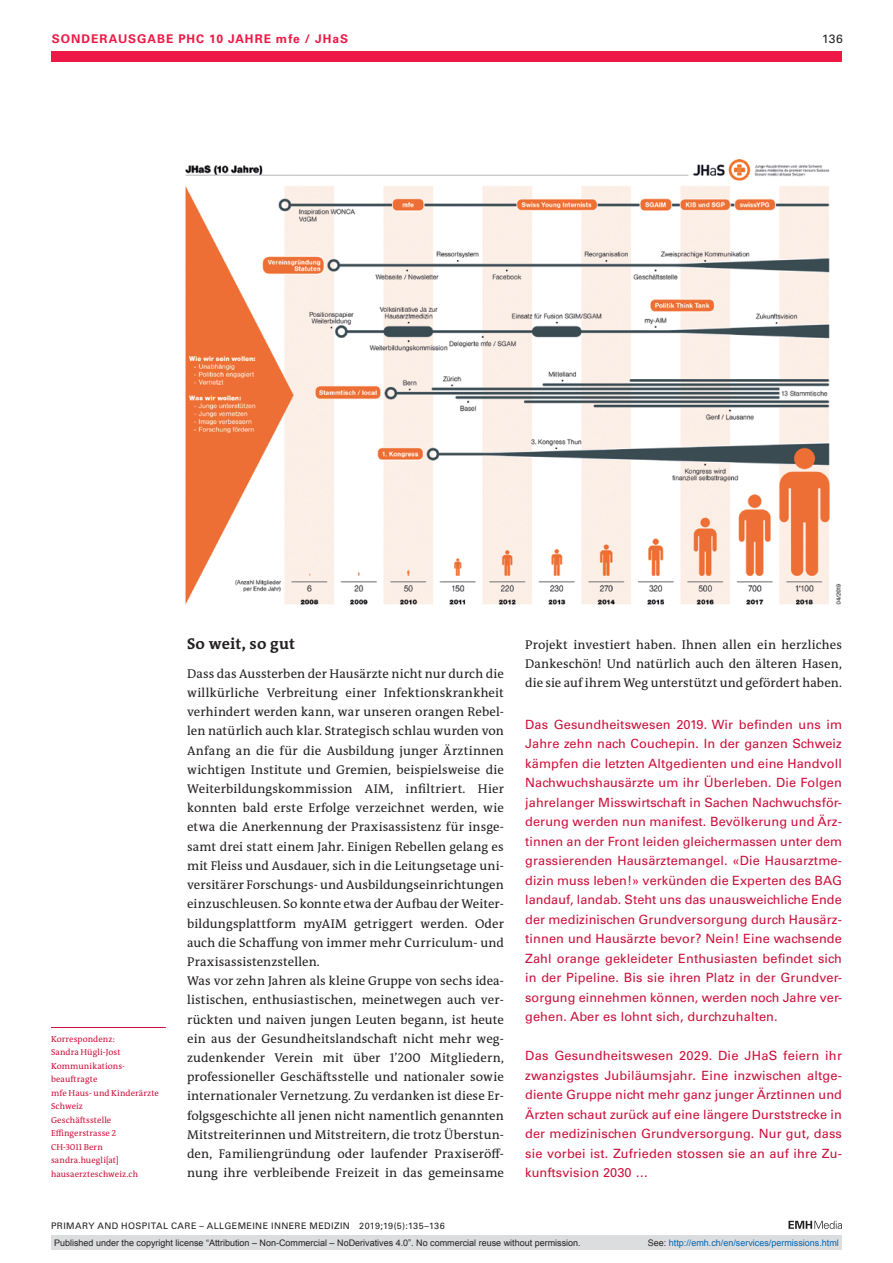
<style>
.page{position:relative;width:893px;height:1263px;background:#fff}
.page>*{position:absolute;margin:0;border:0;box-sizing:border-box;transform-origin:0 0}
.t1{font:700 15.75px "The Antiqua B W7";letter-spacing:.01em;color:#231f20}
.t2{font:12.75px/19.2px "The Antiqua B W5 Plain";letter-spacing:.005em;color:#231f20}
.t3{font:12.75px/19.5px "Univers LT Std";letter-spacing:.01em;color:#cd0f3b;text-align:justify}
.t4{font:700 12px "Univers LT Std";letter-spacing:.08em;color:#ed1845}
.t5{font:12px "Univers LT Std";color:#231f20}
.t6{font:9px "Arial";color:#231f20}
.t7{font:9px "Univers LT Std";letter-spacing:.045em;color:#231f20}
.t8{font:9px "Arial";color:#0166b3}
.t9{font:8.7px/13.5px "The Antiqua B W5 Plain";letter-spacing:.01em;color:#cd0f3b}
.s1{color:#231f20}
</style>
<div class="page">
<div style="left:51px;top:51px;width:791px;height:11px;background:#ed1845"></div>
<svg style="left:788px;top:1221px;width:54px;height:8px"></svg>
<hr style="left:51px;top:1027px;width:115px;height:1px;background:#cd0f3b">
<img style="left:185px;top:159px;width:656px;height:446px">
<div style="left:51px;top:1235px;width:791px;height:15px;background:#dcdddf"></div>
<p class="t4" style="left:52px;top:31px;width:298px">SONDERAUSGABE PHC 10 JAHRE mfe / JHaS</p>
<p class="t5" style="left:822px;top:31px;width:22px">136</p>
<p class="t9" style="left:51px;top:1032px;width:110px">Korrespondenz:<br>Sandra Hügli-Jost<br>Kommunikations&shy;beauftragte<br>mfe Haus- und Kinderärzte<br>Schweiz<br>Geschäftsstelle<br>Effingerstrasse 2<br>CH-3011 Bern sandra.huegli[at] hausaerzteschweiz.ch</p>
<p class="t1" style="left:187px;top:634px;width:110px">So weit, so gut</p>
<p class="t2" style="left:187px;top:664px;width:318px">Dass das Aussterben der Hausärzte nicht nur durch die willkürliche Verbreitung einer Infektionskrankheit verhindert werden kann, war unseren orangen Rebel&shy;len natürlich auch klar. Strategisch schlau wurden von Anfang an die für die Ausbildung junger Ärztinnen wichtigen Institute und Gremien, beispielsweise die Weiterbildungskommission AIM, infiltriert. Hier konnten bald erste Erfolge verzeichnet werden, wie etwa die Anerkennung der Praxisassistenz für insge&shy;samt drei statt einem Jahr. Einigen Rebellen gelang es mit Fleiss und Ausdauer, sich in die Leitungsetage uni&shy;versitärer Forschungs- und Ausbildungseinrichtungen einzuschleusen. So konnte etwa der Aufbau der Weiter&shy;bildungsplattform myAIM getriggert werden. Oder auch die Schaffung von immer mehr Curriculum- und Praxisassistenzstellen.<br>Was vor zehn Jahren als kleine Gruppe von sechs idea&shy;listischen, enthusiastischen, meinetwegen auch ver&shy;rückten und naiven jungen Leuten begann, ist heute ein aus der Gesundheitslandschaft nicht mehr weg&shy;zudenkender Verein mit über 1’200 Mitgliedern, professioneller Geschäftsstelle und nationaler sowie internationaler Vernetzung. Zu verdanken ist diese Er&shy;folgsgeschichte all jenen nicht namentlich genannten Mitstreiterinnen und Mitstreitern, die trotz Überstun&shy;den, Familiengründung oder laufender Praxiseröff&shy;nung ihre verbleibende Freizeit in das gemeinsame</p>
<p class="t2" style="left:525px;top:635px;width:318px;text-align:justify">Projekt investiert haben. Ihnen allen ein herzliches Dankeschön! Und natürlich auch den älteren Hasen, die sie auf ihrem Weg unterstützt und gefördert haben.</p>
<p class="t3" style="left:525px;top:714px;width:318px">Das Gesundheitswesen 2019. Wir befinden uns im Jahre zehn nach Couchepin. In der ganzen Schweiz kämpfen die letzten Altgedienten und eine Handvoll Nachwuchshausärzte um ihr Überleben. Die Folgen jahrelanger Misswirtschaft in Sachen Nachwuchsför&shy;derung werden nun manifest. Bevölkerung und Ärz&shy;tinnen an der Front leiden gleichermassen unter dem grassierenden Hausärztemangel. «Die Hausarztme&shy;dizin muss leben!» verkünden die Experten des BAG landauf, landab. Steht uns das unausweichliche Ende der medizinischen Grundversorgung durch Hausärz&shy;tinnen und Hausärzte bevor? Nein! Eine wachsende Zahl orange gekleideter Enthusiasten befindet sich in der Pipeline. Bis sie ihren Platz in der Grundver&shy;sorgung einnehmen können, werden noch Jahre ver&shy;gehen. Aber es lohnt sich, durchzuhalten.</p>
<p class="t3" style="left:525px;top:1046px;width:318px">Das Gesundheitswesen 2029. Die JHaS feiern ihr zwanzigstes Jubiläumsjahr. Eine inzwischen altge&shy;diente Gruppe nicht mehr ganz junger Ärztinnen und Ärzten schaut zurück auf eine längere Durststrecke in der medizinischen Grundversorgung. Nur gut, dass sie vorbei ist. Zufrieden stossen sie an auf ihre Zu&shy;kunftsvision 2030 …</p>
<p class="t7" style="left:51px;top:1220px;width:395px">PRIMARY AND HOSPITAL CARE – ALLGEMEINE INNERE MEDIZIN 2019;19(5):135–136</p>
<p class="t6" style="left:54px;top:1237px;width:528px">Published under the copyright license “Attribution – Non-Commercial – NoDerivatives 4.0”. No commercial reuse without permission.</p>
<p class="t8" style="left:648px;top:1237px;width:193px"><span class="s1">See:</span> http://emh.ch/en/services/permissions.html</p>
</div>
